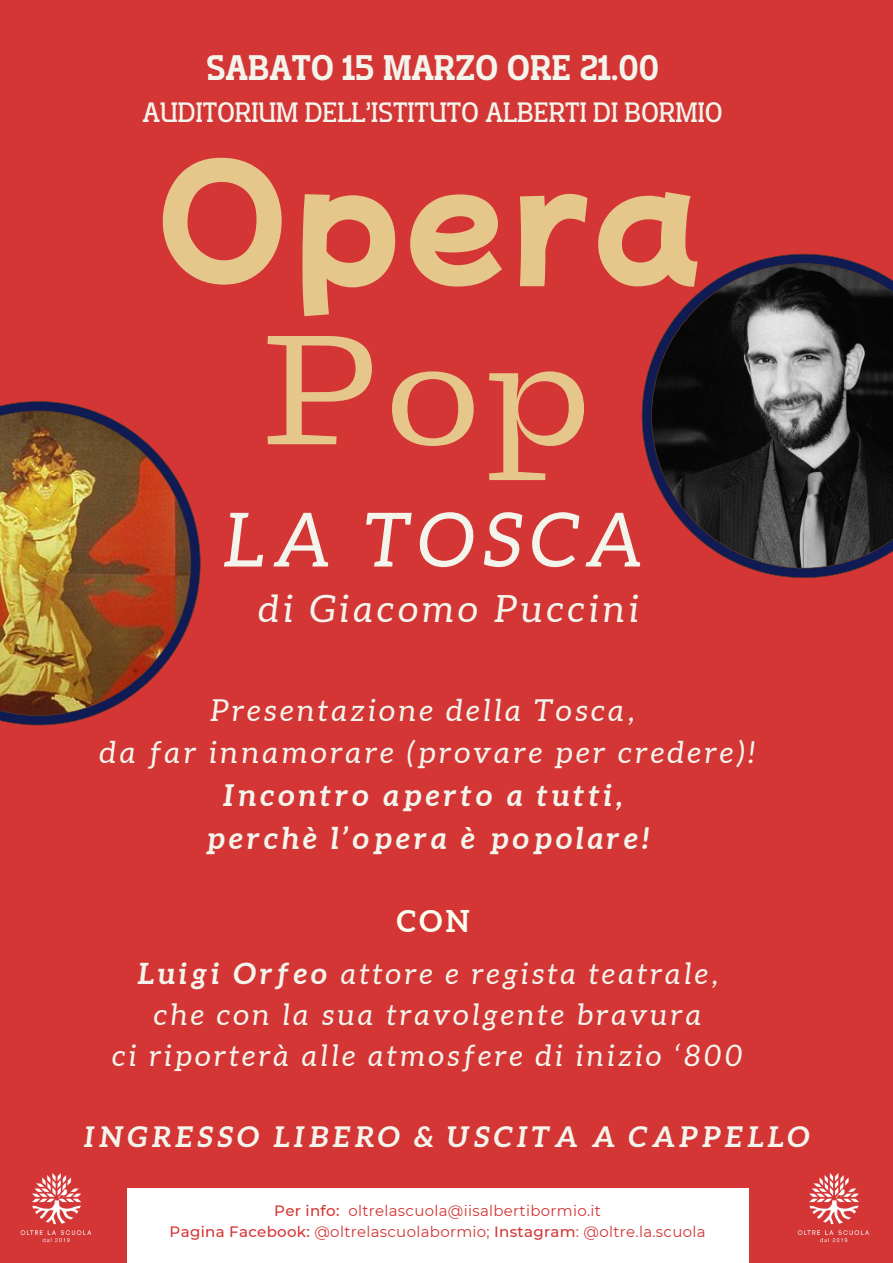
<style>
.page{position:relative;width:893px;height:1263px;background:#d43535}
.page>*{position:absolute;margin:0;border:0;box-sizing:border-box;transform-origin:0 0}
.t1{font:147px "Liberteen";color:#e6c78b}
.t2{font:145.5px "Mochiy Pop One";letter-spacing:.05em;color:#e6c78b}
.t3{font:italic 75px "Aleo";letter-spacing:.12em;color:#f3f5ec}
.t4{font:italic 37.5px "Aleo";letter-spacing:.12em;color:#f3f5ec}
.t5{font:35.47px "Flatory Slab 700 Semi Cond";color:#f3f5ec}
.t6{font:italic 30.22px/42.6px "Aleo";letter-spacing:.12em;color:#f3f5ec;text-align:center}
.t7{font:700 30px "Aleo";color:#fdfff0}
.t8{font:italic 29.47px/41.1px "Aleo";letter-spacing:.12em;color:#f3f5ec;text-align:center}
.t9{font:italic 700 28.72px "Aleo";letter-spacing:.12em;color:#f3f5ec}
.t10{font:27.97px "Flatory Slab 400 Semi Cond";color:#f3f5ec}
.t11{font:15px/20.9px "Montserrat";letter-spacing:.02em;color:#d43535}
.t12{font:500 15px "Montserrat";letter-spacing:.02em;color:#d43535}
.s1{font-weight:700}
.s2{font-weight:500}
</style>
<div class="page">
<img style="left:797px;top:1173px;width:72px;height:70px">
<svg style="left:642px;top:254px;width:251px;height:324px"></svg>
<div style="left:127px;top:1188px;width:621px;height:75px;background:#fff"></div>
<img style="left:20px;top:1173px;width:72px;height:70px">
<img style="left:0;top:401px;width:201px;height:324px">
<h3 class="t5" style="left:206px;top:47px;width:454px">SABATO 15 MARZO ORE 21.00</h3>
<h3 class="t10" style="left:143px;top:96px;width:581px">AUDITORIUM DELL’ISTITUTO ALBERTI DI BORMIO</h3>
<h1 class="t2" style="left:155px;top:106px;width:546px">OPERA</h1>
<h1 class="t1" style="left:264px;top:284px;width:328px">Pop</h1>
<p class="t3" style="left:225px;top:498px;width:421px">LA TOSCA</p>
<p class="t4" style="left:259px;top:588px;width:381px">di Giacomo Puccini</p>
<p class="t6" style="left:100px;top:689px;width:657px">Presentazione della Tosca,<br>da far innamorare (provare per credere)!<br><span class="s1">Incontro aperto a tutti,<br>perchè l’opera è popolare!</span></p>
<h5 class="t7" style="left:397px;top:904px;width:74px">CON</h5>
<h3 class="t8" style="left:112px;top:953px;width:632px"><span class="s1">Luigi Orfeo</span> attore e regista teatrale, che con la sua travolgente bravura<br>ci riporterà alle atmosfere di inizio ‘800</h3>
<h2 class="t9" style="left:83px;top:1120px;width:728px">INGRESSO LIBERO &amp; USCITA A CAPPELLO</h2>
<p class="t12" style="left:274px;top:1201px;width:67px">Per info:</p>
<p class="t11" style="left:170px;top:1200px;width:537px;text-indent:179px">oltrelascuola@iisalbertibormio.it<br><span class="s2">Pagina Facebook:</span> @oltrelascuolabormio; <span class="s2">Instagram</span>: @oltre.la.scuola</p>
</div>
